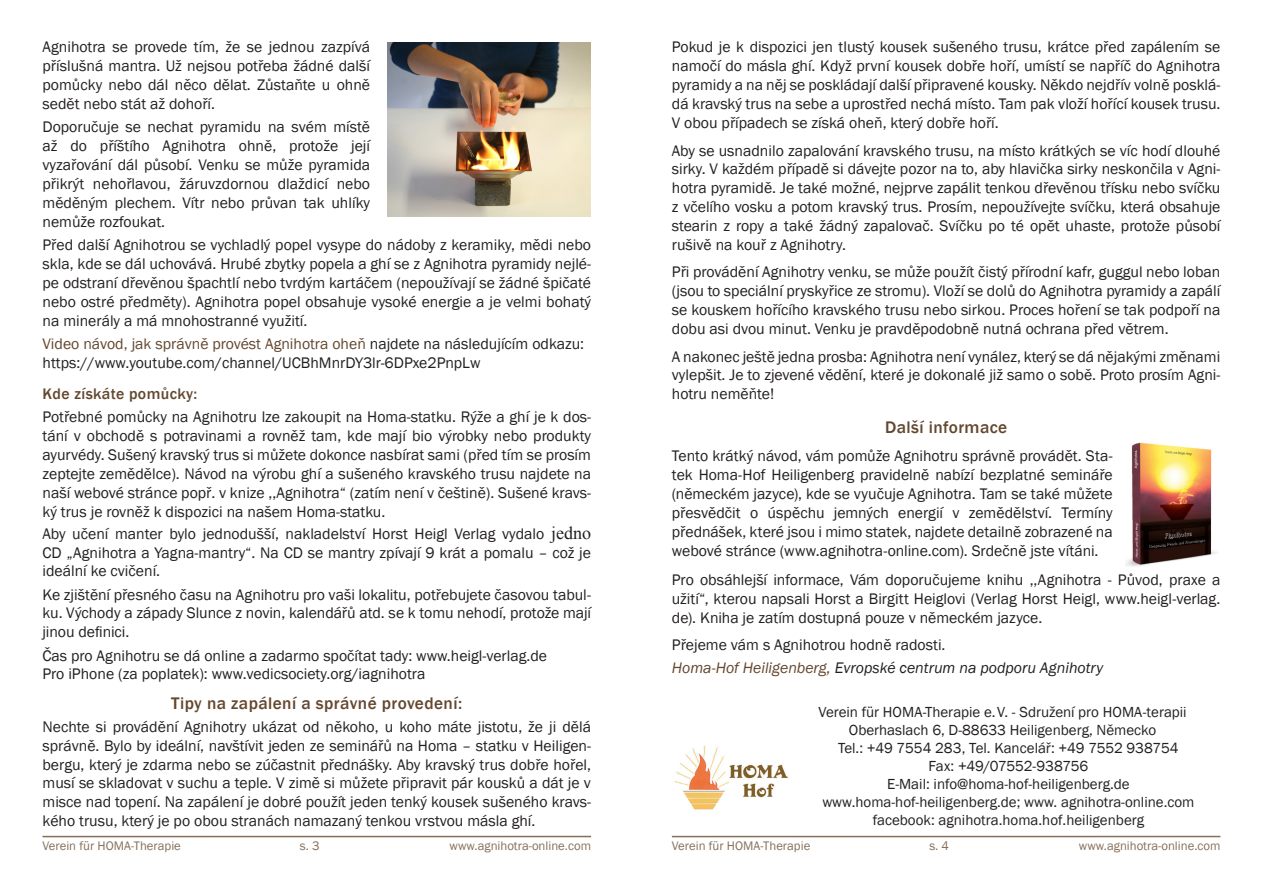
<style>
.page{position:relative;width:1263px;height:893px;background:#fff}
.page>*{position:absolute;margin:0;border:0;box-sizing:border-box;transform-origin:0 0}
.t1{font:500 17.25px "Franklin Gothic";letter-spacing:.025em;color:#63472e}
.t2{font:15.75px/18.9px "Franklin Gothic";color:#231f20;text-align:justify}
.t3{font:500 15.75px "Franklin Gothic";letter-spacing:.025em;color:#63472e}
.t4{font:15px/18px "Franklin Gothic";color:#231f20;text-align:center}
.t5{font:12.75px "Franklin Gothic";color:#866e58}
.s1{color:#63472e}
.s2{font-family:"Times New Roman";font-size:18px}
.s3{font-style:italic;color:#63472e}
.s4{font-style:italic}
</style>
<div class="page">
<img style="left:674px;top:745px;width:114px;height:65px">
<img style="left:387px;top:43px;width:204px;height:173px">
<hr style="left:43px;top:836px;width:548px;height:1px;background:#866e58">
<hr style="left:672px;top:836px;width:548px;height:1px;background:#876f5a">
<img style="left:1126px;top:442px;width:91px;height:124px">
<p class="t2" style="left:43px;top:38px;width:329px">Agnihotra se provede tím, že se jednou zazpívá příslušná mantra. Už nejsou potřeba žádné další pomůcky nebo dál něco dělat. Zůstaňte u ohně sedět nebo stát až dohoří.</p>
<p class="t2" style="left:43px;top:118px;width:329px">Doporučuje se nechat pyramidu na svém místě až do příštího Agnihotra ohně, protože její vyzařování dál působí. Venku se může pyramida přikrýt nehořlavou, žáruvzdornou dlaždicí nebo měděným plechem. Vítr nebo průvan tak uhlíky nemůže rozfoukat.</p>
<p class="t2" style="left:43px;top:236px;width:550px">Před další Agnihotrou se vychladlý popel vysype do nádoby z keramiky, mědi nebo skla, kde se dál uchovává. Hrubé zbytky popela a ghí se z Agnihotra pyramidy nejlé&shy;pe odstraní dřevěnou špachtlí nebo tvrdým kartáčem (nepoužívají se žádné špičaté nebo ostré předměty). Agnihotra popel obsahuje vysoké energie a je velmi bohatý na minerály a má mnohostranné využití.</p>
<p class="t2" style="left:43px;top:334px;width:543px"><span class="s1">Video návod, jak správně provést Agnihotra oheň</span> najdete na následujícím odkazu: https://www.youtube.com/channel/UCBhMnrDY3lr-6DPxe2PnpLw</p>
<p class="t3" style="left:43px;top:384px;width:156px">Kde získáte pomůcky:</p>
<p class="t2" style="left:43px;top:408px;width:550px">Potřebné pomůcky na Agnihotru lze zakoupit na Homa-statku. Rýže a ghí je k dos&shy;tání v obchodě s potravinami a rovněž tam, kde mají bio výrobky nebo produkty ayurvédy. Sušený kravský trus si můžete dokonce nasbírat sami (před tím se prosím zeptejte zemědělce). Návod na výrobu ghí a sušeného kravského trusu najdete na naší webové stránce popř. v knize ,,Agnihotra“ (zatím není v češtině). Sušené kravs&shy;ký trus je rovněž k dispozici na našem Homa-statku.</p>
<p class="t2" style="left:43px;top:524px;width:550px">Aby učení manter bylo jednodušší, nakladelství Horst Heigl Verlag vydalo <span class="s2">jedno </span>CD „Agnihotra a Yagna-mantry“. Na CD se mantry zpívají 9 krát a pomalu – což je ideální ke cvičení.</p>
<p class="t2" style="left:43px;top:585px;width:550px">Ke zjištění přesného času na Agnihotru pro vaši lokalitu, potřebujete časovou tabul&shy;ku. Východy a západy Slunce z novin, kalendářů atd. se k tomu nehodí, protože mají jinou definici.</p>
<p class="t2" style="left:43px;top:646px;width:506px">Čas pro Agnihotru se dá online a zadarmo spočítat tady: www.heigl-verlag.de<br>Pro iPhone (za poplatek): www.vedicsociety.org/iagnihotra</p>
<p class="t1" style="left:171px;top:692px;width:292px">Tipy na zapálení a správné provedení:</p>
<p class="t2" style="left:43px;top:717px;width:550px">Nechte si provádění Agnihotry ukázat od někoho, u koho máte jistotu, že ji dělá správně. Bylo by ideální, navštívit jeden ze seminářů na Homa – statku v Heiligen&shy;bergu, který je zdarma nebo se zúčastnit přednášky. Aby kravský trus dobře hořel, musí se skladovat v suchu a teple. V zimě si můžete připravit pár kousků a dát je v misce nad topení. Na zapálení je dobré použít jeden tenký kousek sušeného kravs&shy;kého trusu, který je po obou stranách namazaný tenkou vrstvou másla ghí.</p>
<p class="t2" style="left:672px;top:38px;width:550px">Pokud je k dispozici jen tlustý kousek sušeného trusu, krátce před zapálením se namočí do másla ghí. Když první kousek dobře hoří, umístí se napříč do Agnihotra pyramidy a na něj se poskládají další připravené kousky. Někdo nejdřív volně posklá&shy;dá kravský trus na sebe a uprostřed nechá místo. Tam pak vloží hořící kousek trusu.<br>V obou případech se získá oheň, který dobře hoří.</p>
<p class="t2" style="left:672px;top:141px;width:550px">Aby se usnadnilo zapalování kravského trusu, na místo krátkých se víc hodí dlouhé sirky. V každém případě si dávejte pozor na to, aby hlavička sirky neskončila v Agni&shy;hotra pyramidě. Je také možné, nejprve zapálit tenkou dřevěnou třísku nebo svíčku z včelího vosku a potom kravský trus. Prosím, nepoužívejte svíčku, která obsahuje stearin z ropy a také žádný zapalovač. Svíčku po té opět uhaste, protože působí rušivě na kouř z Agnihotry.</p>
<p class="t2" style="left:672px;top:263px;width:550px">Při provádění Agnihotry venku, se může použít čistý přírodní kafr, guggul nebo loban (jsou to speciální pryskyřice ze stromu). Vloží se dolů do Agnihotra pyramidy a zapálí se kouskem hořícího kravského trusu nebo sirkou. Proces hoření se tak podpoří na dobu asi dvou minut. Venku je pravděpodobně nutná ochrana před větrem.</p>
<p class="t2" style="left:672px;top:347px;width:550px">A nakonec ještě jedna prosba: Agnihotra není vynález, který se dá nějakými změnami vylepšit. Je to zjevené vědění, které je dokonalé již samo o sobě. Proto prosím Agni&shy;hotru neměňte!</p>
<p class="t1" style="left:885px;top:416px;width:124px">Další informace</p>
<p class="t2" style="left:672px;top:447px;width:442px">Tento krátký návod, vám pomůže Agnihotru správně provádět. Sta&shy;tek Homa-Hof Heiligenberg pravidelně nabízí bezplatné semináře (německém jazyce), kde se vyučuje Agnihotra. Tam se také můžete přesvědčit o úspěchu jemných energií v zemědělství. Termíny přednášek, které jsou i mimo statek, najdete detailně zobrazené na webové stránce (www.agnihotra-online.com). Srdečně jste vítáni.</p>
<p class="t2" style="left:672px;top:571px;width:550px">Pro obsáhlejší informace, Vám doporučujeme knihu ,,Agnihotra - Původ, praxe a užití“, kterou napsali Horst a Birgitt Heiglovi (Verlag Horst Heigl, www.heigl-verlag. de). Kniha je zatím dostupná pouze v německém jazyce.</p>
<p class="t2" style="left:672px;top:634px;width:433px;line-height:23.1px">Přejeme vám s Agnihotrou hodně radosti.<br><span class="s3">Homa-Hof Heiligenberg,</span> <span class="s4">Evropské centrum na podporu Agnihotry</span></p>
<p class="t4" style="left:818px;top:704px;width:378px">Verein für HOMA-Therapie e. V. - Sdružení pro HOMA-terapii Oberhaslach 6, D-88633 Heiligenberg, Německo<br>Tel.: +49 7554 283, Tel. Kancelář: +49 7552 938754<br>Fax: +49/07552-938756<br>E-Mail: info@homa-hof-heiligenberg.de www.homa-hof-heiligenberg.de; www. agnihotra-online.com facebook: agnihotra.homa.hof.heiligenberg</p>
<p class="t5" style="left:43px;top:838px;width:140px">Verein für HOMA-Therapie</p>
<p class="t5" style="left:300px;top:838px;width:21px">s. 3</p>
<p class="t5" style="left:449px;top:838px;width:143px">www.agnihotra-online.com</p>
<p class="t5" style="left:672px;top:838px;width:140px">Verein für HOMA-Therapie</p>
<p class="t5" style="left:929px;top:838px;width:21px">s. 4</p>
<p class="t5" style="left:1079px;top:838px;width:143px">www.agnihotra-online.com</p>
</div>
